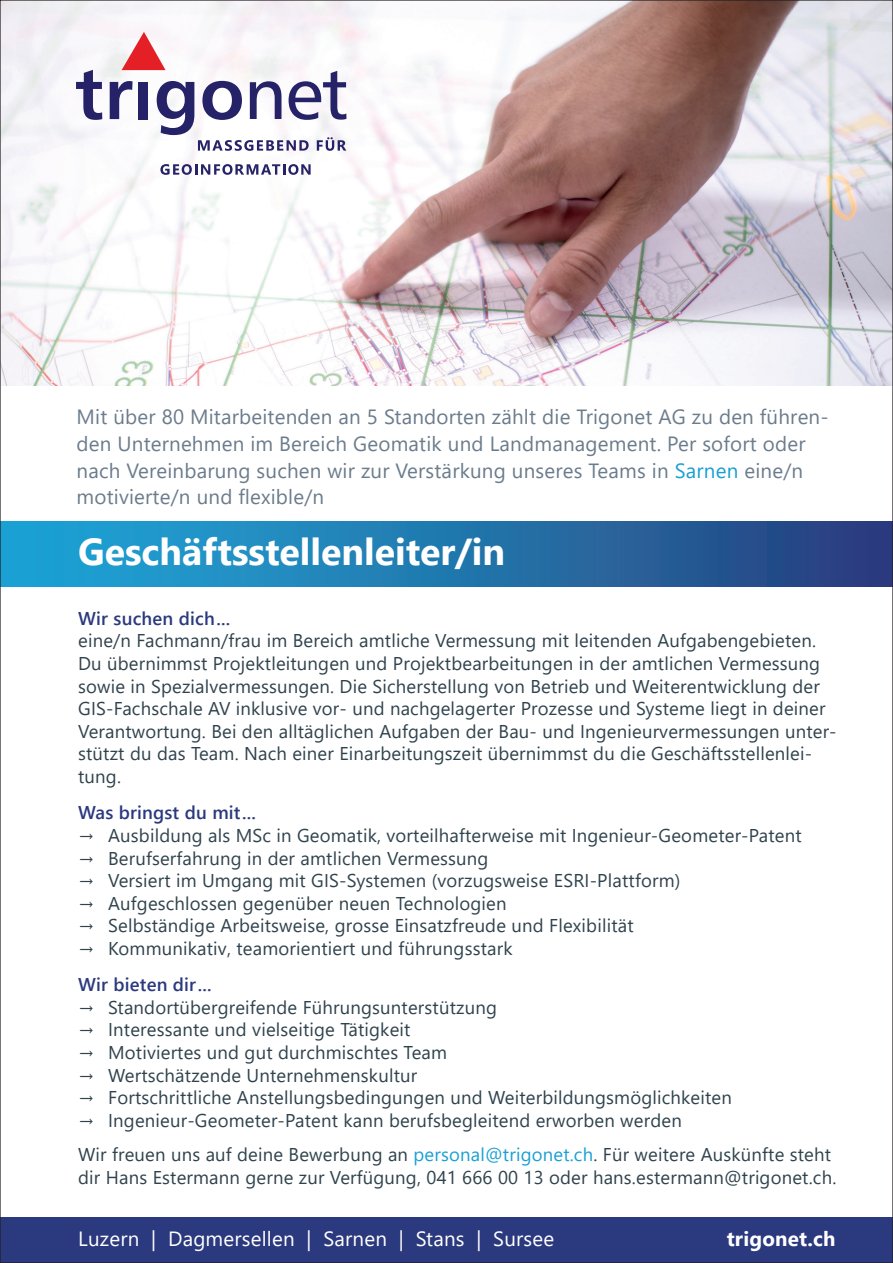
<style>
.page{position:relative;width:893px;height:1263px;background:#fff}
.page>*{position:absolute;margin:0;border:0;box-sizing:border-box;transform-origin:0 0}
.t1{font:700 37.5px "Segoe UI";color:#fff}
.t2{font:20.55px/26.7px "Segoe UI";letter-spacing:.01em;color:#6b7c8c}
.t3{font:20.55px "Segoe UI";letter-spacing:.01em;color:#fff}
.t4{font:700 20.55px "Segoe UI";letter-spacing:.01em;color:#fff}
.t5{font:18.45px/22.6px "Segoe UI";letter-spacing:.01em;color:#30434d}
.t6{font:600 18.45px "Segoe UI";letter-spacing:.01em;color:#2b397e}
.s1{color:#1ba0d3}
</style>
<div class="page">
<img style="left:2px;top:2px;width:889px;height:384px">
<div style="left:0;top:521px;width:893px;height:66px;background:linear-gradient(to right,#1dabdb,#293f7e)"></div>
<div style="left:0;top:1218px;width:893px;height:45px;background:#2b397e"></div>
<svg style="left:76px;top:70px;width:26px;height:50px"></svg>
<svg style="left:110px;top:32px;width:236px;height:119px"></svg>
<svg style="left:160px;top:164px;width:151px;height:11px"></svg>
<p class="t2" style="left:77px;top:402px;width:753px">Mit über 80 Mitarbeitenden an 5 Standorten zählt die Trigonet AG zu den führen&shy;den Unternehmen im Bereich Geomatik und Landmanagement. Per sofort oder nach Vereinbarung suchen wir zur Verstärkung unseres Teams in <span class="s1">Sarnen</span> eine/n motivierte/n und flexible/n</p>
<h1 class="t1" style="left:78px;top:516px;width:429px">Geschäftsstellenleiter/in</h1>
<p class="t6" style="left:78px;top:601px;width:154px">Wir suchen dich...</p>
<p class="t5" style="left:78px;top:628px;width:760px">eine/n Fachmann/frau im Bereich amtliche Vermessung mit leitenden Aufgabengebieten.<br>Du übernimmst Projektleitungen und Projektbearbeitungen in der amtlichen Vermessung sowie in Spezialvermessungen. Die Sicherstellung von Betrieb und Weiterentwicklung der GIS-Fachschale AV inklusive vor- und nachgelagerter Prozesse und Systeme liegt in deiner Verantwortung. Bei den alltäglichen Aufgaben der Bau- und Ingenieurvermessungen unter&shy;stützt du das Team. Nach einer Einarbeitungszeit übernimmst du die Geschäftsstellenlei&shy;tung.</p>
<p class="t6" style="left:78px;top:795px;width:179px">Was bringst du mit...</p>
<p class="t5" style="left:78px;top:822px;width:725px">→ Ausbildung als MSc in Geomatik, vorteilhafterweise mit Ingenieur-Geometer-Patent</p>
<p class="t5" style="left:78px;top:845px;width:412px">→ Berufserfahrung in der amtlichen Vermessung</p>
<p class="t5" style="left:78px;top:868px;width:604px">→ Versiert im Umgang mit GIS-Systemen (vorzugsweise ESRI-Plattform)</p>
<p class="t5" style="left:78px;top:890px;width:430px">→ Aufgeschlossen gegenüber neuen Technologien</p>
<p class="t5" style="left:78px;top:913px;width:557px">→ Selbständige Arbeitsweise, grosse Einsatzfreude und Flexibilität</p>
<p class="t5" style="left:78px;top:935px;width:436px">→ Kommunikativ, teamorientiert und führungsstark</p>
<p class="t6" style="left:78px;top:967px;width:135px">Wir bieten dir...</p>
<p class="t5" style="left:78px;top:994px;width:420px">→ Standortübergreifende Führungsunterstützung</p>
<p class="t5" style="left:78px;top:1017px;width:334px">→ Interessante und vielseitige Tätigkeit</p>
<p class="t5" style="left:78px;top:1039px;width:370px">→ Motiviertes und gut durchmischtes Team</p>
<p class="t5" style="left:78px;top:1062px;width:341px">→ Wertschätzende Unternehmenskultur</p>
<p class="t5" style="left:78px;top:1085px;width:655px">→ Fortschrittliche Anstellungsbedingungen und Weiterbildungsmöglichkeiten</p>
<p class="t5" style="left:78px;top:1102px;width:754px;line-height:34.2px">→ Ingenieur-Geometer-Patent kann berufsbegleitend erworben werden<br>Wir freuen uns auf deine Bewerbung an <span class="s1">personal@trigonet.ch</span>. Für weitere Auskünfte steht</p>
<p class="t5" style="left:78px;top:1164px;width:760px">dir Hans Estermann gerne zur Verfügung, 041 666 00 13 oder hans.estermann@trigonet.ch.</p>
<p class="t3" style="left:78px;top:1219px;width:478px">Luzern | Dagmersellen | Sarnen | Stans | Sursee</p>
<p class="t4" style="left:727px;top:1219px;width:110px">trigonet.ch</p>
</div>
